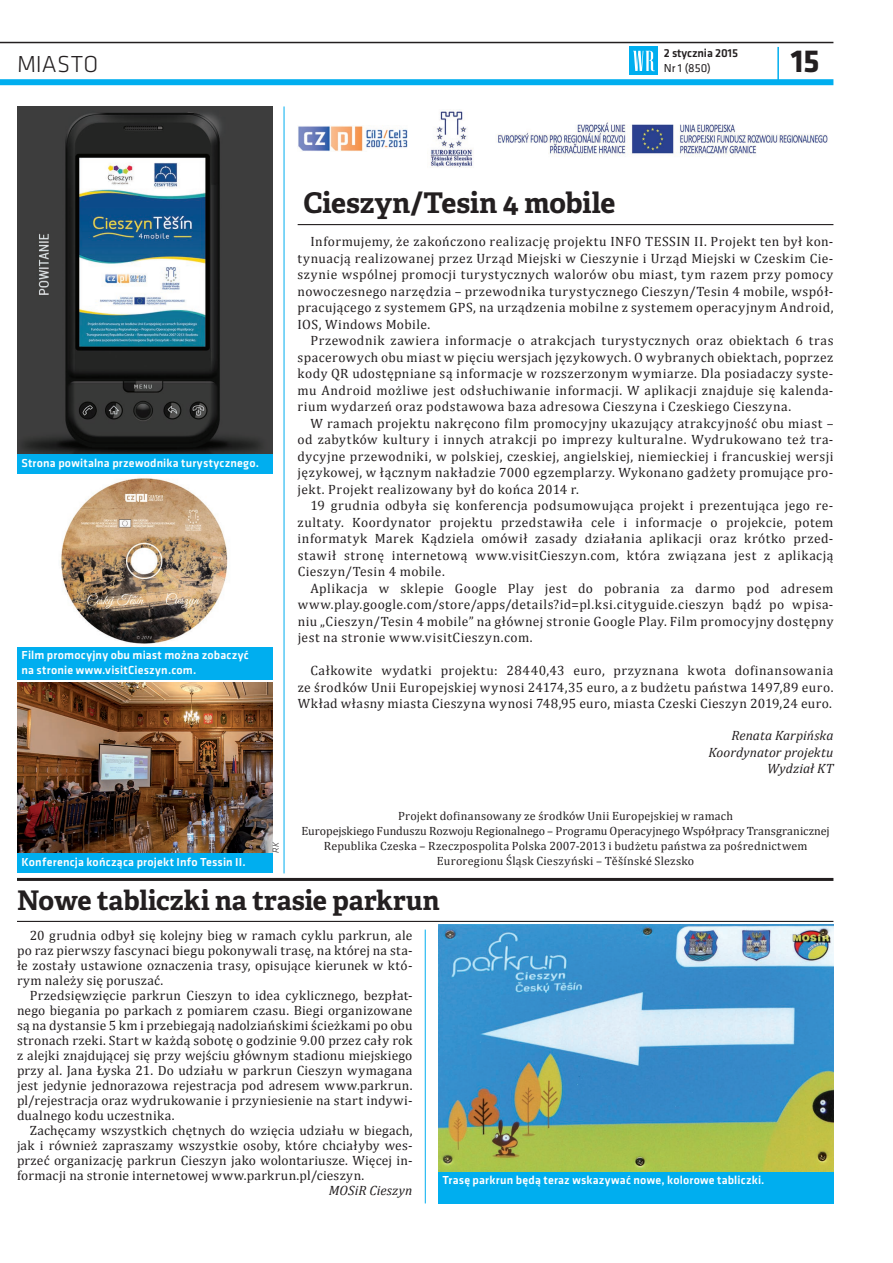
<style>
.page{position:relative;width:893px;height:1263px;background:#fff}
.page>*{position:absolute;margin:0;border:0;box-sizing:border-box;transform-origin:0 0}
.t1{font:700 33px "Klavika";color:#231f20}
.t2{font:700 28.5px "Adelle Basic";letter-spacing:-.005em;color:#231f20}
.t3{font:700 27px "Adelle Basic";letter-spacing:-.005em;color:#231f20}
.t4{font:300 24px "Klavika";letter-spacing:.01em;color:#231f20}
.t5{font:13.5px/16.5px "Cambria";letter-spacing:.025em;color:#231f20;text-align:justify}
.t6{font:italic 13.5px/16.2px "Cambria";letter-spacing:.005em;color:#231f20;text-align:right}
.t7{font:12px/15px "Cambria";letter-spacing:.01em;color:#231f20;text-align:center}
.t8{font:500 12px/14.4px "Klavika";letter-spacing:.015em;color:#fff}
.t9{font:500 12px "Klavika";letter-spacing:-.01em;color:#231f20}
.t10{font:12px "Klavika";color:#231f20}
.t11{font:italic 300 9px "Klavika";color:#231f20}
</style>
<div class="page">
<hr style="left:0;top:42px;width:833px;height:1px;background:#231f20">
<div style="left:0;top:79px;width:833px;height:6px;background:#00aeef"></div>
<hr style="left:777px;top:47px;width:2px;height:35px;background:#00aeef">
<div style="left:630px;top:47px;width:28px;height:28px;background:#00aeef"></div>
<svg style="left:633px;top:51px;width:22px;height:20px"></svg>
<hr style="left:298px;top:224px;width:535px;height:1px;background:#231f20">
<img style="left:496px;top:121px;width:332px;height:36px">
<img style="left:430px;top:111px;width:43px;height:57px">
<img style="left:298px;top:126px;width:110px;height:25px">
<img style="left:17px;top:106px;width:255px;height:348px">
<img style="left:61px;top:478px;width:167px;height:166px">
<div style="left:17px;top:454px;width:255px;height:19px;background:#00aeef"></div>
<div style="left:17px;top:647px;width:255px;height:33px;background:#00aeef"></div>
<hr style="left:17px;top:878px;width:816px;height:3px;background:#231f20">
<img style="left:17px;top:683px;width:255px;height:170px">
<div style="left:17px;top:853px;width:255px;height:19px;background:#00aeef"></div>
<img style="left:438px;top:924px;width:395px;height:248px">
<div style="left:438px;top:1172px;width:395px;height:31px;background:#00aeef"></div>
<hr style="left:17px;top:921px;width:816px;height:1px;background:#231f20">
<hr style="left:425px;top:929px;width:1px;height:274px;background:#00aeef">
<hr style="left:284px;top:106px;width:1px;height:767px;background:#00aeef">
<p class="t9" style="left:664px;top:45px;width:76px">2 stycznia 2015</p>
<h3 class="t4" style="left:17px;top:49px;width:83px">MIASTO</h3>
<p class="t10" style="left:664px;top:60px;width:48px">Nr 1 (850)</p>
<h1 class="t1" style="left:791px;top:37px;width:30px">15</h1>
<p class="t8" style="left:22px;top:455px;width:239px">Strona powitalna przewodnika turystycznego.</p>
<p class="t8" style="left:22px;top:648px;width:229px">Film promocyjny obu miast można zobaczyć na stronie www.visitCieszyn.com.</p>
<p class="t8" style="left:22px;top:854px;width:226px">Konferencja kończąca projekt Info Tessin II.</p>
<p class="t11" style="left:270px;top:853px;width:12px;rotate:-90deg">RK</p>
<h2 class="t2" style="left:303px;top:185px;width:313px">Cieszyn/Tesin 4 mobile</h2>
<p class="t5" style="left:298px;top:233px;width:537px;text-indent:13px">Informujemy, że zakończono realizację projektu INFO TESSIN II. Projekt ten był kon&shy;tynuacją realizowanej przez Urząd Miejski w Cieszynie i Urząd Miejski w Czeskim Cie&shy;szynie wspólnej promocji turystycznych walorów obu miast, tym razem przy pomocy nowoczesnego narzędzia – przewodnika turystycznego Cieszyn/Tesin 4 mobile, współ&shy;pracującego z systemem GPS, na urządzenia mobilne z systemem operacyjnym Android, IOS, Windows Mobile.</p>
<p class="t5" style="left:298px;top:332px;width:537px;text-indent:13px">Przewodnik zawiera informacje o atrakcjach turystycznych oraz obiektach 6 tras spacerowych obu miast w pięciu wersjach językowych. O wybranych obiektach, poprzez kody QR udostępniane są informacje w rozszerzonym wymiarze. Dla posiadaczy syste&shy;mu Android możliwe jest odsłuchiwanie informacji. W aplikacji znajduje się kalenda&shy;rium wydarzeń oraz podstawowa baza adresowa Cieszyna i Czeskiego Cieszyna.</p>
<p class="t5" style="left:298px;top:415px;width:537px;text-indent:13px">W ramach projektu nakręcono film promocyjny ukazujący atrakcyjność obu miast – od zabytków kultury i innych atrakcji po imprezy kulturalne. Wydrukowano też tra&shy;dycyjne przewodniki, w polskiej, czeskiej, angielskiej, niemieckiej i francuskiej wersji językowej, w łącznym nakładzie 7000 egzemplarzy. Wykonano gadżety promujące pro&shy;jekt. Projekt realizowany był do końca 2014 r.</p>
<p class="t5" style="left:298px;top:497px;width:537px;text-indent:13px">19 grudnia odbyła się konferencja podsumowująca projekt i prezentująca jego re&shy;zultaty. Koordynator projektu przedstawiła cele i informacje o projekcie, potem informatyk Marek Kądziela omówił zasady działania aplikacji oraz krótko przed&shy;stawił stronę internetową www.visitCieszyn.com, która związana jest z aplikacją Cieszyn/Tesin 4 mobile.</p>
<p class="t5" style="left:298px;top:580px;width:537px;text-indent:13px">Aplikacja w sklepie Google Play jest do pobrania za darmo pod adresem www.play.google.com/store/apps/details?id=pl.ksi.cityguide.cieszyn bądź po wpisa&shy;niu „Cieszyn/Tesin 4 mobile” na głównej stronie Google Play. Film promocyjny dostępny jest na stronie www.visitCieszyn.com.</p>
<p class="t5" style="left:298px;top:662px;width:537px;text-indent:13px">Całkowite wydatki projektu: 28440,43 euro, przyznana kwota dofinansowania ze środków Unii Europejskiej wynosi 24174,35 euro, a z budżetu państwa 1497,89 euro.<br>Wkład własny miasta Cieszyna wynosi 748,95 euro, miasta Czeski Cieszyn 2019,24 euro.</p>
<p class="t6" style="left:708px;top:727px;width:126px">Renata Karpińska<br>Koordynator projektu<br>Wydział KT</p>
<p class="t7" style="left:301px;top:809px;width:530px">Projekt dofinansowany ze środków Unii Europejskiej w ramach<br>Europejskiego Funduszu Rozwoju Regionalnego – Programu Operacyjnego Współpracy Transgranicznej Republika Czeska – Rzeczpospolita Polska 2007-2013 i budżetu państwa za pośrednictwem Euroregionu Śląsk Cieszyński – Těšínské Slezsko</p>
<h3 class="t3" style="left:17px;top:883px;width:424px">Nowe tabliczki na trasie parkrun</h3>
<p class="t5" style="left:17px;top:928px;width:397px;line-height:15px;text-indent:13px">20 grudnia odbył się kolejny bieg w ramach cyklu parkrun, ale po raz pierwszy fascynaci biegu pokonywali trasę, na której na sta&shy;łe zostały ustawione oznaczenia trasy, opisujące kierunek w któ&shy;rym należy się poruszać.</p>
<p class="t5" style="left:17px;top:988px;width:397px;line-height:15px;text-indent:13px">Przedsięwzięcie parkrun Cieszyn to idea cyklicznego, bezpłat&shy;nego biegania po parkach z pomiarem czasu. Biegi organizowane są na dystansie 5 km i przebiegają nadolziańskimi ścieżkami po obu stronach rzeki. Start w każdą sobotę o godzinie 9.00 przez cały rok z alejki znajdującej się przy wejściu głównym stadionu miejskiego przy al. Jana Łyska 21. Do udziału w parkrun Cieszyn wymagana jest jedynie jednorazowa rejestracja pod adresem www.parkrun. pl/rejestracja oraz wydrukowanie i przyniesienie na start indywi&shy;dualnego kodu uczestnika.</p>
<p class="t5" style="left:17px;top:1123px;width:397px;line-height:15px;text-indent:13px">Zachęcamy wszystkich chętnych do wzięcia udziału w biegach, jak i również zapraszamy wszystkie osoby, które chciałyby wes&shy;przeć organizację parkrun Cieszyn jako wolontariusze. Więcej in&shy;formacji na stronie internetowej www.parkrun.pl/cieszyn.</p>
<p class="t6" style="left:329px;top:1182px;width:85px">MOSiR Cieszyn</p>
<p class="t8" style="left:442px;top:1173px;width:323px">Trasę parkrun będą teraz wskazywać nowe, kolorowe tabliczki.</p>
</div>
